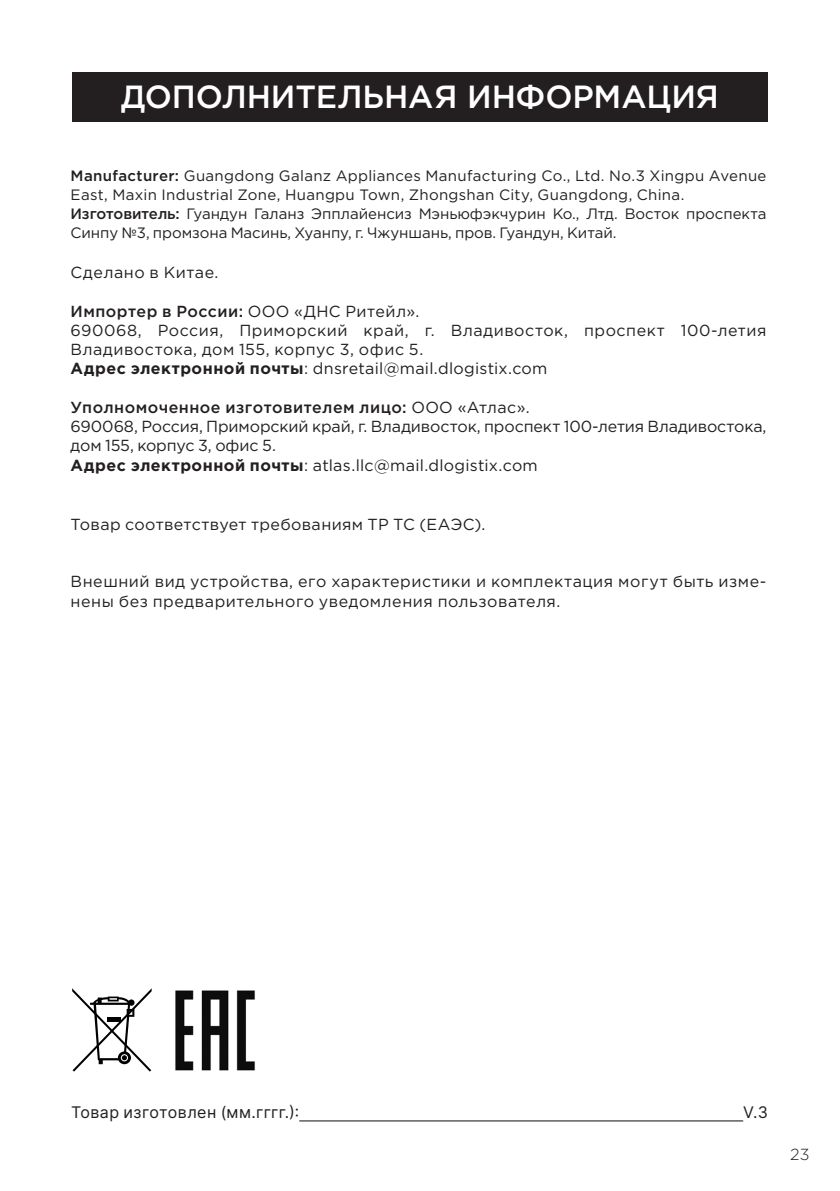
<style>
.page{position:relative;width:840px;height:1191px;background:#fff}
.page>*{position:absolute;margin:0;border:0;box-sizing:border-box;transform-origin:0 0}
.Заголовок_раздела{font:500 32px "Gotham Pro";letter-spacing:-.005em;color:#fff}
.t1{font:16px/19.2px "Gotham Pro";letter-spacing:.025em;color:#231f20}
.t2{font:16px/19.2px "Gotham Pro";letter-spacing:-.005em;color:#231f20}
.t3{font:500 16px "Gotham Pro";letter-spacing:.03em;color:#231f20}
.t4{font:16px "Inter";letter-spacing:.025em;color:#231f20}
.t5{font:300 16px "Gotham Pro";color:#231f20}
.t6{font:15px/19.2px "Gotham Pro";letter-spacing:.01em;color:#231f20}
.s1{font-weight:500}
.s2{font-weight:400}
.s3{font-weight:700}
</style>
<div class="page">
<hr style="left:299px;top:1120px;width:443px;height:1px;background:#231f20">
<div style="left:72px;top:72px;width:695px;height:49px;background:#231f20"></div>
<img style="left:175px;top:990px;width:80px;height:81px">
<svg style="left:72px;top:988px;width:80px;height:83px"></svg>
<p class="Заголовок_раздела" style="left:121px;top:79px;width:599px">ДОПОЛНИТЕЛЬНАЯ ИНФОРМАЦИЯ</p>
<p class="t6" style="left:71px;top:166px;width:697px"><span class="s1">Manufacturer:</span> Guangdong Galanz Appliances Manufacturing Сo., Ltd. No.3 Xingpu Avenue<br>East, Maxin Industrial Zone, Huangpu Town, Zhongshan City, Guangdong, China.</p>
<p class="t6" style="left:71px;top:204px;width:697px"><span class="s1">Изготовитель:</span> Гуандун Галанз Эпплайенсиз Мэньюфэкчурин Ко., Лтд. Восток проспекта<br>Синпу №3, промзона Масинь, Хуанпу, г. Чжуншань, пров. Гуандун, Китай.</p>
<p class="t1" style="left:71px;top:262px;width:149px">Сделано в Китае.</p>
<p class="t3" style="left:71px;top:302px;width:350px">Импортер в России: <span class="s2">ООО «ДНС Ритейл».</span></p>
<p class="t1" style="left:71px;top:321px;width:697px">690068, Россия, Приморский край, г. Владивосток, проспект 100-летия<br>Владивостока, дом 155, корпус 3, офис 5.</p>
<p class="t1" style="left:71px;top:359px;width:478px"><span class="s3">Адрес электронной почты</span>: dnsretail@mail.dlogistix.com</p>
<p class="t3" style="left:71px;top:398px;width:460px">Уполномоченное изготовителем лицо: <span class="s2">ООО «Атлас».</span></p>
<p class="t2" style="left:71px;top:417px;width:697px">690068, Россия, Приморский край, г. Владивосток, проспект 100-летия Владивостока, дом 155, корпус 3, офис 5.</p>
<p class="t1" style="left:71px;top:455px;width:468px"><span class="s3">Адрес электронной почты</span>: atlas.llc@mail.dlogistix.com</p>
<p class="t1" style="left:71px;top:514px;width:416px">Товар соответствует требованиям ТР ТС (ЕАЭС).</p>
<p class="t1" style="left:71px;top:572px;width:697px">Внешний вид устройства, его характеристики и комплектация могут быть изме&shy;нены без предварительного уведомления пользователя.</p>
<p class="t4" style="left:71px;top:1100px;width:229px">Товар изготовлен (мм.гггг.):</p>
<p class="t4" style="left:742px;top:1100px;width:26px">V.3</p>
<p class="t5" style="left:789px;top:1145px;width:21px">23</p>
</div>
